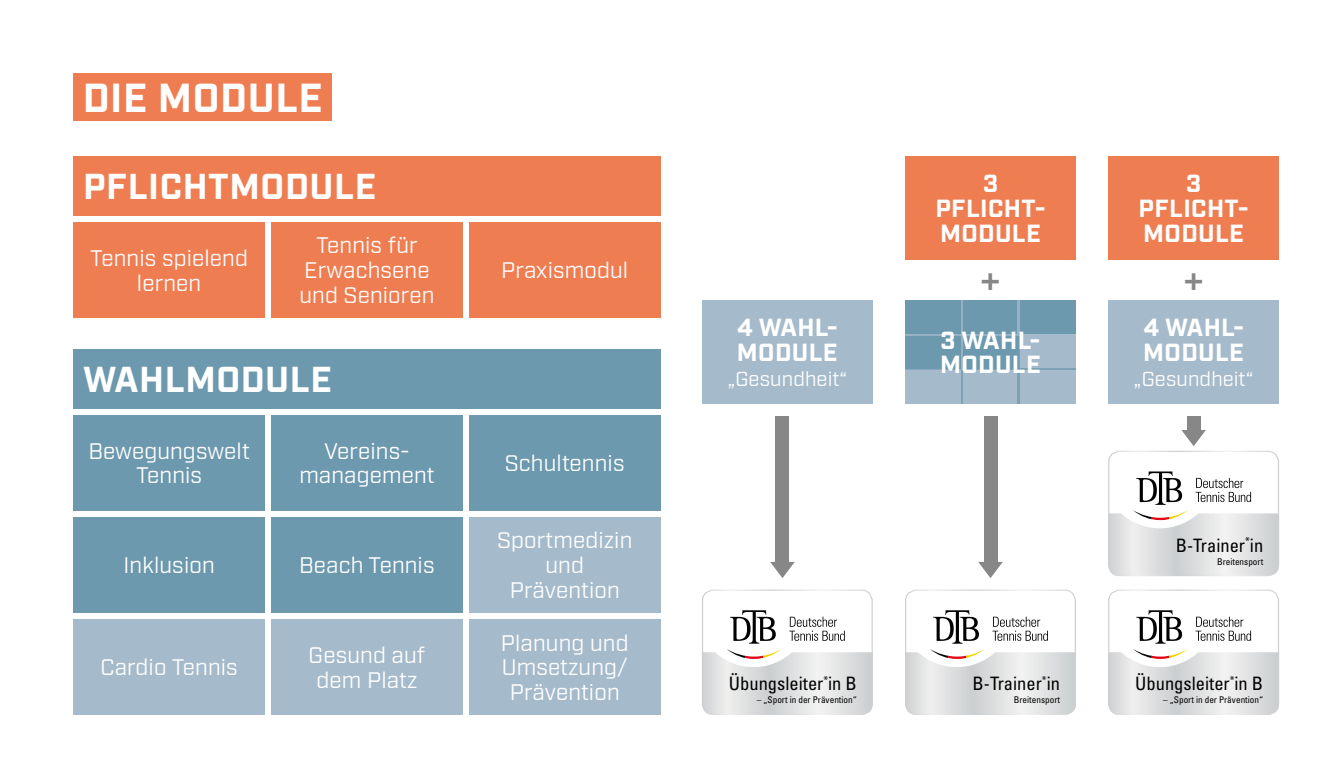
<style>
.page{position:relative;width:1340px;height:766px;background:#fff}
.page>*{position:absolute;margin:0;border:0;box-sizing:border-box;transform-origin:0 0}
.t1{font:500 44.32px "Industry";color:#878787}
.t2{font:700 40.5px "Industry";letter-spacing:.015em;color:#fff}
.t3{font:700 36px "Industry";letter-spacing:.015em;color:#fff}
.t4{font:700 24.75px/24.8px "Industry";letter-spacing:.015em;color:#fff}
.t5{font:22.5px/24.8px "Industry";letter-spacing:.005em;color:#fff;text-align:center}
.t6{font:20.25px "Industry";letter-spacing:.005em;color:#fff}
.t7{font:condensed 18.45px "Univers LT Std";color:#000}
.t8{font:condensed 9.22px "Univers LT Std";color:#000}
</style>
<div class="page">
<div style="left:905px;top:156px;width:170px;height:104px;background:#ef7d52"></div>
<div style="left:702px;top:300px;width:170px;height:103px;background:#a5bacb"></div>
<div style="left:905px;top:300px;width:57px;height:35px;background:#6d99ae"></div>
<div style="left:905px;top:335px;width:57px;height:34px;background:#6d99ae"></div>
<div style="left:905px;top:369px;width:57px;height:34px;background:#a5bacb"></div>
<div style="left:962px;top:300px;width:57px;height:35px;background:#6d99ae"></div>
<div style="left:962px;top:335px;width:57px;height:34px;background:#6d99ae"></div>
<div style="left:962px;top:369px;width:57px;height:34px;background:#a5bacb"></div>
<div style="left:1019px;top:300px;width:56px;height:35px;background:#6d99ae"></div>
<div style="left:1019px;top:335px;width:56px;height:34px;background:#a5bacb"></div>
<div style="left:1019px;top:369px;width:56px;height:34px;background:#a5bacb"></div>
<div style="left:1108px;top:300px;width:171px;height:103px;background:#a5bacb"></div>
<div style="left:1108px;top:156px;width:171px;height:104px;background:#ef7d52"></div>
<div style="left:73px;top:156px;width:587px;height:60px;background:#ef7d52"></div>
<div style="left:73px;top:349px;width:587px;height:59px;background:#6d99ae"></div>
<div style="left:73px;top:415px;width:192px;height:95px;background:#6d99ae"></div>
<div style="left:271px;top:415px;width:191px;height:95px;background:#6d99ae"></div>
<div style="left:469px;top:415px;width:191px;height:95px;background:#6d99ae"></div>
<div style="left:73px;top:222px;width:192px;height:96px;background:#ef7d52"></div>
<div style="left:271px;top:222px;width:191px;height:96px;background:#ef7d52"></div>
<div style="left:469px;top:222px;width:191px;height:96px;background:#ef7d52"></div>
<div style="left:73px;top:517px;width:192px;height:95px;background:#6d99ae"></div>
<div style="left:469px;top:517px;width:191px;height:95px;background:#a5bacb"></div>
<div style="left:271px;top:517px;width:191px;height:95px;background:#6d99ae"></div>
<div style="left:73px;top:619px;width:192px;height:95px;background:#a5bacb"></div>
<div style="left:271px;top:619px;width:191px;height:95px;background:#a5bacb"></div>
<div style="left:469px;top:619px;width:191px;height:95px;background:#a5bacb"></div>
<div style="left:775px;top:416px;width:14px;height:147px;background:#878787"></div>
<svg style="left:770px;top:561px;width:24px;height:17px"></svg>
<div style="left:983px;top:416px;width:14px;height:147px;background:#878787"></div>
<svg style="left:978px;top:561px;width:24px;height:17px"></svg>
<div style="left:1186px;top:416px;width:14px;height:17px;background:#878787"></div>
<svg style="left:1181px;top:430px;width:24px;height:16px"></svg>
<hr style="left:962px;top:369px;width:55px;height:1px;background:#7ca1b5">
<hr style="left:1019px;top:368px;width:56px;height:1px;background:#7ca1b5">
<hr style="left:1019px;top:369px;width:56px;height:1px;background:#7ca1b5">
<hr style="left:962px;top:334px;width:57px;height:1px;background:#96b1c3">
<hr style="left:962px;top:335px;width:57px;height:1px;background:#96b1c3">
<hr style="left:1019px;top:334px;width:56px;height:1px;background:#96b1c3">
<hr style="left:905px;top:334px;width:56px;height:1px;background:#96b1c3">
<hr style="left:905px;top:335px;width:56px;height:1px;background:#96b1c3">
<hr style="left:961px;top:370px;width:1px;height:33px;background:#7ca1b5">
<hr style="left:962px;top:370px;width:1px;height:33px;background:#7ca1b5">
<hr style="left:961px;top:300px;width:1px;height:34px;background:#96b1c3">
<hr style="left:962px;top:300px;width:1px;height:34px;background:#96b1c3">
<hr style="left:961px;top:336px;width:1px;height:32px;background:#96b1c3">
<hr style="left:962px;top:336px;width:1px;height:32px;background:#96b1c3">
<svg style="left:905px;top:368px;width:58px;height:2px"></svg>
<hr style="left:1017px;top:370px;width:2px;height:33px;background:#7ca1b5">
<hr style="left:1019px;top:336px;width:1px;height:32px;background:#7ca1b5">
<hr style="left:1019px;top:370px;width:1px;height:33px;background:#7ca1b5">
<hr style="left:1017px;top:300px;width:2px;height:34px;background:#96b1c3">
<hr style="left:1019px;top:300px;width:1px;height:34px;background:#96b1c3">
<div style="left:73px;top:73px;width:259px;height:48px;background:#ef7d52"></div>
<svg style="left:1110px;top:513px;width:169px;height:63px"></svg>
<div style="left:1108px;top:450px;width:171px;height:126px;border:1px solid #fff;border-radius:11px"></div>
<svg style="left:1136px;top:471px;width:46px;height:33px"></svg>
<svg style="left:1195px;top:477px;width:56px;height:25px"></svg>
<svg style="left:1132px;top:510px;width:19px;height:10px"></svg>
<svg style="left:1151px;top:513px;width:18px;height:7px"></svg>
<svg style="left:1169px;top:510px;width:18px;height:10px"></svg>
<svg style="left:905px;top:652px;width:170px;height:62px"></svg>
<div style="left:905px;top:589px;width:170px;height:125px;border:1px solid #fff;border-radius:11px"></div>
<svg style="left:933px;top:610px;width:46px;height:33px"></svg>
<svg style="left:992px;top:616px;width:56px;height:24px"></svg>
<svg style="left:929px;top:649px;width:19px;height:9px"></svg>
<svg style="left:948px;top:652px;width:18px;height:6px"></svg>
<svg style="left:966px;top:649px;width:18px;height:9px"></svg>
<svg style="left:1108px;top:652px;width:171px;height:62px"></svg>
<div style="left:1108px;top:589px;width:171px;height:125px;border:1px solid #fff;border-radius:11px"></div>
<svg style="left:1136px;top:610px;width:46px;height:33px"></svg>
<svg style="left:1195px;top:616px;width:56px;height:24px"></svg>
<svg style="left:1132px;top:649px;width:19px;height:9px"></svg>
<svg style="left:1151px;top:652px;width:18px;height:6px"></svg>
<svg style="left:1169px;top:649px;width:18px;height:9px"></svg>
<svg style="left:702px;top:652px;width:170px;height:62px"></svg>
<div style="left:702px;top:589px;width:170px;height:125px;border:1px solid #fff;border-radius:11px"></div>
<svg style="left:730px;top:610px;width:45px;height:33px"></svg>
<svg style="left:789px;top:616px;width:55px;height:24px"></svg>
<svg style="left:726px;top:649px;width:19px;height:9px"></svg>
<svg style="left:745px;top:652px;width:18px;height:6px"></svg>
<svg style="left:763px;top:649px;width:18px;height:9px"></svg>
<h2 class="t2" style="left:83px;top:74px;width:241px">DIE MODULE</h2>
<h3 class="t3" style="left:83px;top:165px;width:294px">PFLICHTMODULE</h3>
<p class="t5" style="left:90px;top:246px;width:159px">Tennis spielend lernen</p>
<p class="t5" style="left:299px;top:234px;width:136px">Tennis für<br>Erwachsene und Senioren</p>
<h3 class="t3" style="left:83px;top:358px;width:250px">WAHLMODULE</h3>
<p class="t5" style="left:501px;top:258px;width:128px">Praxismodul</p>
<p class="t5" style="left:88px;top:439px;width:163px">Bewegungswelt<br>Tennis</p>
<p class="t5" style="left:299px;top:439px;width:137px">Vereins&shy;management</p>
<p class="t5" style="left:505px;top:451px;width:121px">Schultennis</p>
<p class="t5" style="left:123px;top:553px;width:93px">Inklusion</p>
<p class="t5" style="left:100px;top:655px;width:139px">Cardio Tennis</p>
<p class="t5" style="left:299px;top:553px;width:137px">Beach Tennis</p>
<p class="t5" style="left:308px;top:643px;width:118px">Gesund auf dem Platz</p>
<p class="t5" style="left:497px;top:528px;width:137px">Sportmedizin und<br>Prävention</p>
<p class="t5" style="left:501px;top:630px;width:129px">Planung und<br>Um setzung/<br>Prävention</p>
<p class="t4" style="left:737px;top:316px;width:102px">4 WAHL-<br>MODULE</p>
<p class="t6" style="left:727px;top:366px;width:121px">„Gesundheit“</p>
<p class="t7" style="left:729px;top:672px;width:129px">Übungsleiter<sup>*</sup>in B</p>
<p class="t8" style="left:756px;top:694px;width:102px">– „Sport in der Prävention“</p>
<p class="t4" style="left:935px;top:172px;width:112px;text-align:center">3<br>PFLICHT-<br>MODULE</p>
<p class="t4" style="left:1138px;top:172px;width:112px;text-align:center">3<br>PFLICHT-<br>MODULE</p>
<h1 class="t1" style="left:979px;top:256px;width:24px">+</h1>
<h1 class="t1" style="left:1182px;top:256px;width:24px">+</h1>
<p class="t4" style="left:940px;top:329px;width:102px">3 WAHL-<br>MODULE</p>
<p class="t7" style="left:972px;top:672px;width:89px">B-Trainer<sup>*</sup>in</p>
<p class="t8" style="left:1013px;top:694px;width:48px">Breitensport</p>
<p class="t4" style="left:1143px;top:316px;width:102px">4 WAHL-<br>MODULE</p>
<p class="t6" style="left:1133px;top:366px;width:121px">„Gesundheit“</p>
<p class="t7" style="left:1175px;top:533px;width:89px">B-Trainer<sup>*</sup>in</p>
<p class="t8" style="left:1216px;top:555px;width:48px">Breitensport</p>
<p class="t7" style="left:1135px;top:672px;width:129px">Übungsleiter<sup>*</sup>in B</p>
<p class="t8" style="left:1163px;top:694px;width:102px">– „Sport in der Prävention“</p>
</div>
